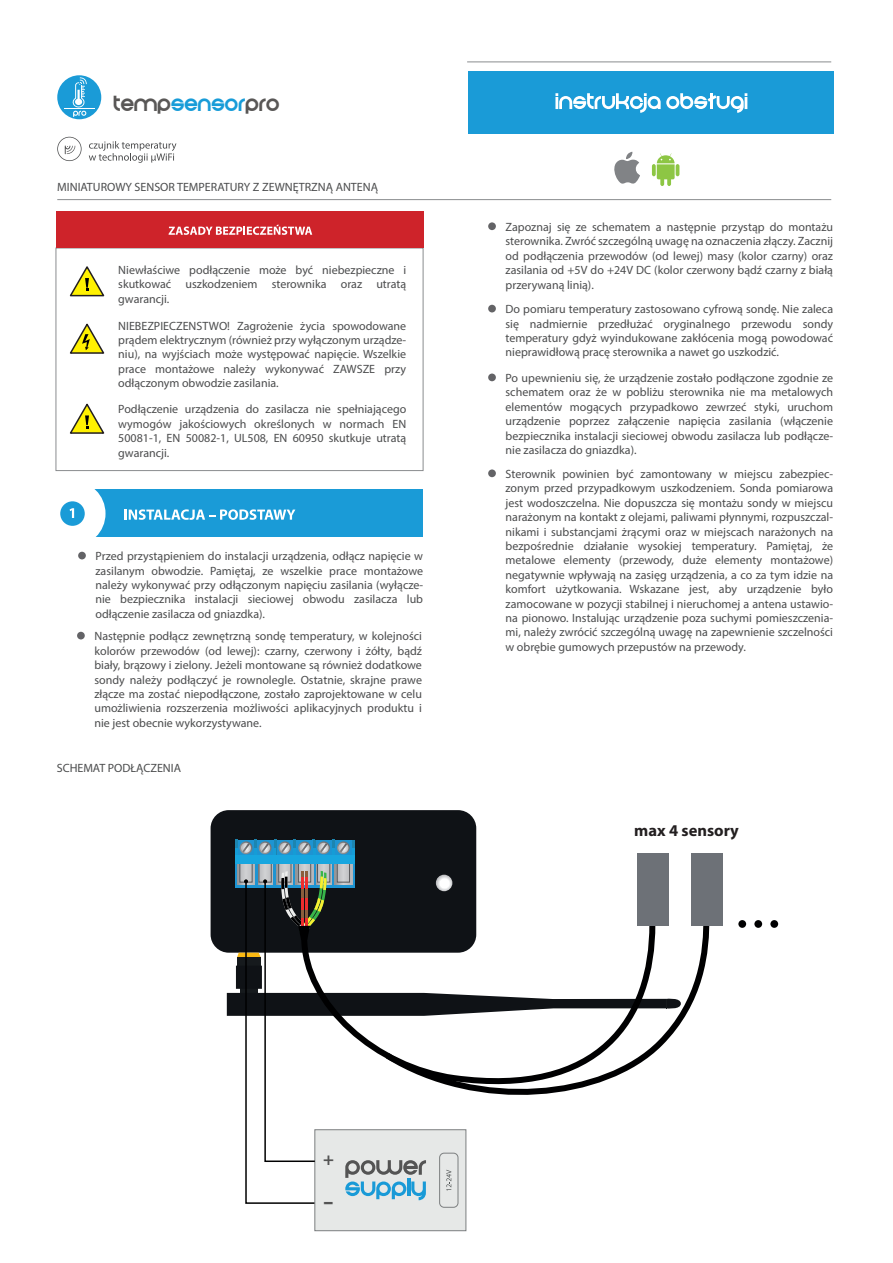
<style>
.page{position:relative;width:893px;height:1263px;background:#fff}
.page>*{position:absolute;margin:0;border:0;box-sizing:border-box;transform-origin:0 0}
.t1{font:700 22.5px "Myriad Pro";color:#545454;scale:1.46 1}
.t2{font:18.45px "And Then It Ends";color:#595756}
.t3{font:700 17.85px "Myriad Pro";color:#545454}
.t4{font:700 16.5px "Myriad Pro";color:#231f20}
.t5{font:12px/14.4px "Myriad Pro";color:#4b4c4d;text-align:justify}
.s1{color:#189cd8}
</style>
<div class="page">
<div style="left:56px;top:248px;width:367px;height:223px;border:1px solid #8a8c8f"></div>
<div style="left:56px;top:211px;width:367px;height:37px;background:#ce232a"></div>
<svg style="left:169px;top:225px;width:143px;height:10px"></svg>
<svg style="left:69px;top:266px;width:36px;height:31px"></svg>
<svg style="left:70px;top:403px;width:35px;height:31px"></svg>
<svg style="left:70px;top:323px;width:35px;height:31px"></svg>
<div style="left:468px;top:72px;width:366px;height:62px;background:#1a9bd7"></div>
<svg style="left:555px;top:93px;width:192px;height:20px"></svg>
<hr style="left:467px;top:62px;width:364px;height:1px;background:#8a8c8f">
<hr style="left:57px;top:199px;width:774px;height:1px;background:#8a8c8f">
<div style="left:70px;top:489px;width:353px;height:48px;background:#1a9bd7"></div>
<div style="left:39px;top:480px;width:67px;height:67px;background:#fff;border-radius:50%"></div>
<div style="left:60px;top:501px;width:25px;height:25px;background:#1a9bd7;border-radius:50%"></div>
<svg style="left:70px;top:508px;width:4px;height:10px"></svg>
<svg style="left:124px;top:509px;width:171px;height:11px"></svg>
<svg style="left:652px;top:164px;width:4px;height:12px"></svg>
<svg style="left:657px;top:153px;width:22px;height:33px"></svg>
<svg style="left:614px;top:152px;width:26px;height:32px"></svg>
<svg style="left:89px;top:141px;width:87px;height:22px"></svg>
<svg style="left:57px;top:137px;width:25px;height:24px"></svg>
<div style="left:57px;top:75px;width:44px;height:44px;background:#1a9bd7;border-radius:50%"></div>
<hr style="left:64px;top:108px;width:31px;height:1px;background:#fff">
<svg style="left:72px;top:77px;width:15px;height:40px"></svg>
<div style="left:78px;top:552px;width:8px;height:7px;background:#636366;border-radius:50%"></div>
<div style="left:488px;top:469px;width:8px;height:8px;background:#636366;border-radius:50%"></div>
<div style="left:488px;top:222px;width:8px;height:8px;background:#636366;border-radius:50%"></div>
<div style="left:488px;top:305px;width:8px;height:7px;background:#636366;border-radius:50%"></div>
<div style="left:77px;top:632px;width:8px;height:7px;background:#636366;border-radius:50%"></div>
<div style="left:488px;top:374px;width:8px;height:7px;background:#636366;border-radius:50%"></div>
<div style="left:211px;top:810px;width:265px;height:143px;background:#0f1216;border-radius:18px"></div>
<svg style="left:257px;top:864px;width:17px;height:7px"></svg>
<div style="left:259px;top:861px;width:12px;height:20px;background:#cacbcd"></div>
<div style="left:259px;top:855px;width:13px;height:27px;border:1px solid #57585a"></div>
<div style="left:254px;top:855px;width:22px;height:9px;background:#17a6df"></div>
<div style="left:274px;top:840px;width:22px;height:48px;background:#1d94d2"></div>
<svg style="left:276px;top:864px;width:17px;height:7px"></svg>
<div style="left:279px;top:861px;width:12px;height:20px;background:#c9cacc"></div>
<div style="left:278px;top:855px;width:13px;height:27px;border:1px solid #57585a"></div>
<div style="left:274px;top:855px;width:22px;height:9px;background:#17a6df"></div>
<div style="left:235px;top:840px;width:22px;height:48px;background:#1d94d2"></div>
<svg style="left:237px;top:864px;width:18px;height:7px"></svg>
<div style="left:240px;top:861px;width:12px;height:20px;background:#c8c9cb"></div>
<div style="left:235px;top:855px;width:22px;height:9px;background:#17a6df"></div>
<div style="left:315px;top:856px;width:17px;height:29px;background:#9a9b9e"></div>
<div style="left:318px;top:861px;width:12px;height:20px;background:#c9cacc"></div>
<div style="left:317px;top:855px;width:13px;height:27px;border:1px solid #57585a"></div>
<div style="left:313px;top:855px;width:22px;height:9px;background:#17a6df"></div>
<svg style="left:332px;top:864px;width:22px;height:7px"></svg>
<svg style="left:335px;top:864px;width:17px;height:7px"></svg>
<div style="left:337px;top:861px;width:12px;height:20px;background:#cacbcd"></div>
<div style="left:337px;top:855px;width:13px;height:27px;border:1px solid #57585a"></div>
<div style="left:332px;top:855px;width:22px;height:9px;background:#17a6df"></div>
<svg style="left:295px;top:864px;width:21px;height:7px"></svg>
<div style="left:296px;top:856px;width:17px;height:29px;background:#9c9da0"></div>
<div style="left:299px;top:861px;width:12px;height:20px;background:#c9cacc"></div>
<div style="left:298px;top:855px;width:13px;height:27px;border:1px solid #57585a"></div>
<div style="left:294px;top:855px;width:22px;height:9px;background:#17a6df"></div>
<svg style="left:235px;top:840px;width:119px;height:15px"></svg>
<div style="left:738px;top:920px;width:8px;height:8px;background:#000001;border-radius:50%"></div>
<div style="left:754px;top:920px;width:8px;height:8px;background:#000001;border-radius:50%"></div>
<div style="left:770px;top:920px;width:8px;height:8px;background:#000001;border-radius:50%"></div>
<div style="left:314px;top:1129px;width:152px;height:102px;background:#e6e8e7;border:1px solid #7c7f80"></div>
<div style="left:439px;top:1153px;width:19px;height:55px;border:1px solid #7c7f80;border-radius:5px"></div>
<svg style="left:227px;top:871px;width:442px;height:333px"></svg>
<svg style="left:298px;top:918px;width:81px;height:186px"></svg>
<svg style="left:379px;top:909px;width:331px;height:203px"></svg>
<div style="left:691px;top:853px;width:32px;height:73px;background:#6d7177"></div>
<div style="left:637px;top:853px;width:31px;height:73px;background:#6d7177"></div>
<h2 class="t2" style="left:114px;top:95px;width:168px">TEMP<span class="s1">SENSOR</span>PRO</h2>
<p class="t5" style="left:57px;top:180px;width:322px">MINIATUROWY SENSOR TEMPERATURY Z ZEWNĘTRZNĄ ANTENĄ</p>
<p class="t5" style="left:118px;top:262px;width:290px">Niewłaściwe podłączenie może być niebezpieczne i skutkować uszkodzeniem sterownika oraz utratą gwarancji.</p>
<p class="t5" style="left:118px;top:318px;width:289px">NIEBEZPIECZENSTWO! Zagrożenie życia spowodowane prądem elektrycznym (również przy wyłączonym urządze&shy;niu), na wyjściach może występować napięcie. Wszelkie prace montażowe należy wykonywać ZAWSZE przy odłączonym obwodzie zasilania.</p>
<p class="t5" style="left:118px;top:402px;width:290px">Podłączenie urządzenia do zasilacza nie spełniającego wymogów jakościowych określonych w normach EN 50081-1, EN 50082-1, UL508, EN 60950 skutkuje utratą gwarancji.</p>
<p class="t5" style="left:96px;top:549px;width:329px">Przed przystąpieniem do instalacji urządzenia, odłącz napięcie w zasilanym obwodzie. Pamiętaj, ze wszelkie prace montażowe należy wykonywać przy odłączonym napięciu zasilania (wyłącze&shy;nie bezpiecznika instalacji sieciowej obwodu zasilacza lub odłączenie zasilacza od gniazdka).</p>
<p class="t5" style="left:94px;top:629px;width:329px">Następnie podłącz zewnętrzną sondę temperatury, w kolejności kolorów przewodów (od lewej): czarny, czerwony i żółty, bądź biały, brązowy i zielony. Jeżeli montowane są również dodatkowe sondy należy podłączyć je rownolegle. Ostatnie, skrajne prawe złącze ma zostać niepodłączone, zostało zaprojektowane w celu umożliwienia rozszerzenia możliwości aplikacyjnych produktu i nie jest obecnie wykorzystywane.</p>
<p class="t5" style="left:57px;top:760px;width:126px">SCHEMAT PODŁĄCZENIA</p>
<p class="t5" style="left:506px;top:219px;width:329px">Zapoznaj się ze schematem a następnie przystąp do montażu sterownika. Zwróć szczególną uwagę na oznaczenia złączy. Zacznij od podłączenia przewodów (od lewej) masy (kolor czarny) oraz zasilania od +5V do +24V DC (kolor czerwony bądź czarny z białą przerywaną linią).</p>
<p class="t5" style="left:506px;top:302px;width:329px">Do pomiaru temperatury zastosowano cyfrową sondę. Nie zaleca się nadmiernie przedłużać oryginalnego przewodu sondy temperatury gdyż wyindukowane zakłócenia mogą powodować nieprawidłową pracę sterownika a nawet go uszkodzić.</p>
<p class="t5" style="left:506px;top:371px;width:329px">Po upewnieniu się, że urządzenie zostało podłączone zgodnie ze schematem oraz że w pobliżu sterownika nie ma metalowych elementów mogących przypadkowo zewrzeć styki, uruchom urządzenie poprzez załączenie napięcia zasilania (włączenie bezpiecznika instalacji sieciowej obwodu zasilacza lub podłącze&shy;nie zasilacza do gniazdka).</p>
<p class="t5" style="left:506px;top:467px;width:329px">Sterownik powinien być zamontowany w miejscu zabezpiec&shy;zonym przed przypadkowym uszkodzeniem. Sonda pomiarowa jest wodoszczelna. Nie dopuszcza się montażu sondy w miejscu narażonym na kontakt z olejami, paliwami płynnymi, rozpuszczal&shy;nikami i substancjami żrącymi oraz w miejscach narażonych na bezpośrednie działanie wysokiej temperatury. Pamiętaj, że metalowe elementy (przewody, duże elementy montażowe) negatywnie wpływają na zasięg urządzenia, a co za tym idzie na komfort użytkowania. Wskazane jest, aby urządzenie było zamocowane w pozycji stabilnej i nieruchomej a antena ustawio&shy;na pionowo. Instalując urządzenie poza suchymi pomieszczenia&shy;mi, należy zwrócić szczególną uwagę na zapewnienie szczelności w obrębie gumowych przepustów na przewody.</p>
<h3 class="t4" style="left:634px;top:819px;width:106px">max 4 sensory</h3>
<h3 class="t3" style="left:323px;top:1147px;width:12px">+</h3>
<h1 class="t1" style="left:323px;top:1187px;width:9px">-</h1>
</div>
